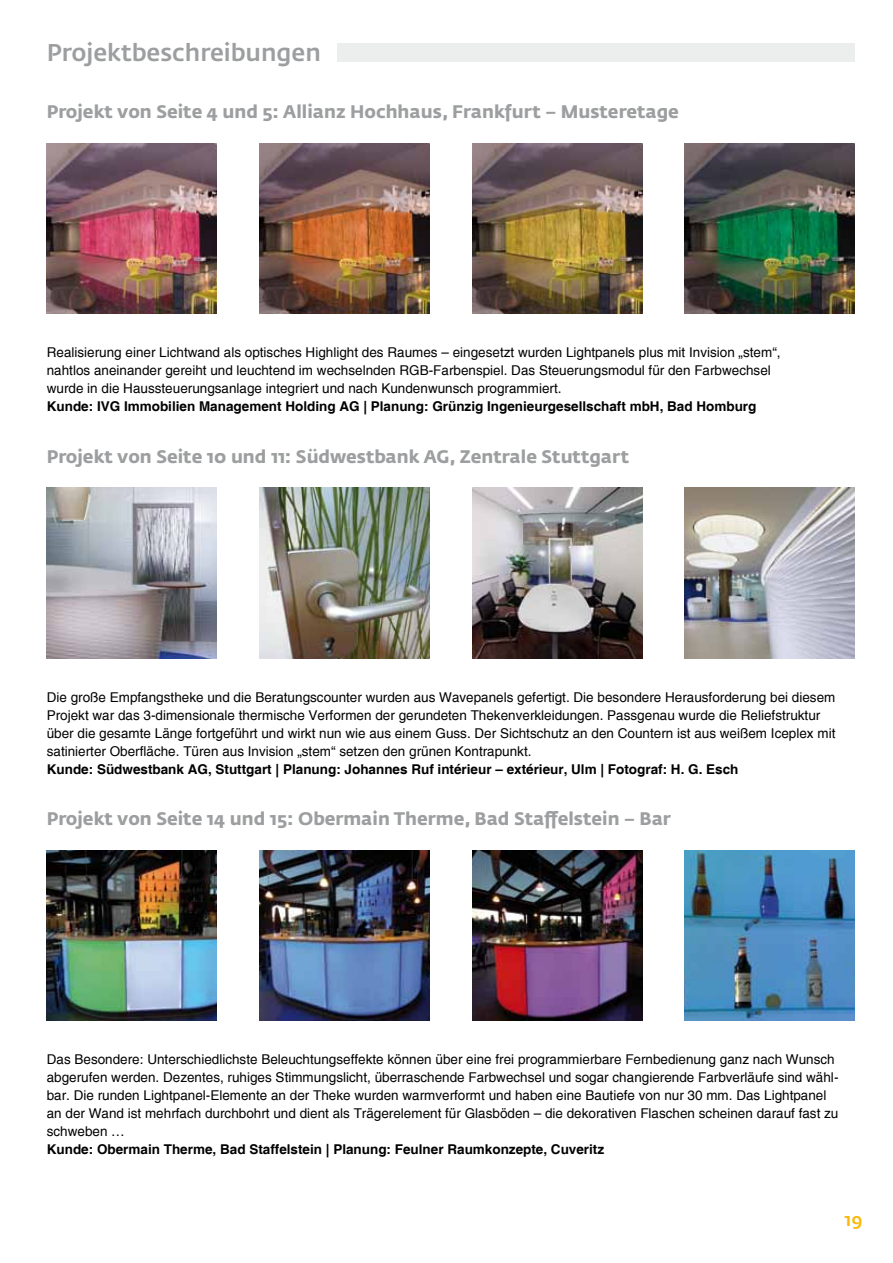
<style>
.page{position:relative;width:893px;height:1263px;background:#fff}
.page>*{position:absolute;margin:0;border:0;box-sizing:border-box;transform-origin:0 0}
.t1{font:500 24px "Fedra Sans Std";color:#9c9e9f}
.t2{font:700 18px "Fedra Sans Std";color:#9c9e9f}
.t3{font:500 18px "Fedra Sans Std";color:#faba0d}
.t4{font:13.5px/18px "Helvetica";color:#000}
.t5{font:700 13.5px "Helvetica";color:#000}
</style>
<div class="page">
<div style="left:337px;top:43px;width:518px;height:18px;background:#eceded"></div>
<img style="left:47px;top:144px;width:170px;height:170px">
<img style="left:259px;top:144px;width:170px;height:170px">
<img style="left:472px;top:144px;width:170px;height:170px">
<img style="left:685px;top:144px;width:170px;height:170px">
<img style="left:47px;top:488px;width:170px;height:170px">
<img style="left:259px;top:488px;width:170px;height:170px">
<img style="left:472px;top:488px;width:170px;height:170px">
<img style="left:685px;top:488px;width:170px;height:170px">
<img style="left:47px;top:850px;width:170px;height:170px">
<img style="left:259px;top:850px;width:170px;height:170px">
<img style="left:472px;top:850px;width:170px;height:170px">
<img style="left:685px;top:850px;width:170px;height:170px">
<h1 class="t1" style="left:47px;top:38px;width:276px">Projektbeschreibungen</h1>
<h2 class="t2" style="left:47px;top:101px;width:634px">Projekt von Seite 4 und 5: Allianz Hochhaus, Frankfurt – Musteretage</h2>
<p class="t4" style="left:47px;top:344px;width:735px">Realisierung einer Lichtwand als optisches Highlight des Raumes – eingesetzt wurden Lightpanels plus mit Invision „stem“, nahtlos aneinander gereiht und leuchtend im wechselnden RGB-Farbenspiel. Das Steuerungsmodul für den Farbwechsel wurde in die Haussteuerungsanlage integriert und nach Kundenwunsch programmiert.</p>
<p class="t5" style="left:47px;top:398px;width:711px">Kunde: IVG Immobilien Management Holding AG | Planung: Grünzig Ingenieurgesellschaft mbH, Bad Homburg</p>
<h2 class="t2" style="left:47px;top:445px;width:584px">Projekt von Seite 10 und 11: Südwestbank AG, Zentrale Stuttgart</h2>
<p class="t4" style="left:47px;top:688px;width:790px">Die große Empfangstheke und die Beratungscounter wurden aus Wavepanels gefertigt. Die besondere Herausforderung bei diesem Projekt war das 3-dimensionale thermische Verformen der gerundeten Thekenverkleidungen. Passgenau wurde die Reliefstruktur über die gesamte Länge fortgeführt und wirkt nun wie aus einem Guss. Der Sichtschutz an den Countern ist aus weißem Iceplex mit satinierter Oberfläche. Türen aus Invision „stem“ setzen den grünen Kontrapunkt.</p>
<p class="t5" style="left:47px;top:761px;width:693px">Kunde: Südwestbank AG, Stuttgart | Planung: Johannes Ruf intérieur – extérieur, Ulm | Fotograf: H. G. Esch</p>
<h2 class="t2" style="left:47px;top:808px;width:626px">Projekt von Seite 14 und 15: Obermain Therme, Bad Staffelstein – Bar</h2>
<p class="t4" style="left:47px;top:1051px;width:793px">Das Besondere: Unterschiedlichste Beleuchtungseffekte können über eine frei programmierbare Fernbedienung ganz nach Wunsch abgerufen werden. Dezentes, ruhiges Stimmungslicht, überraschende Farbwechsel und sogar changierende Farbverläufe sind wähl&shy;bar. Die runden Lightpanel-Elemente an der Theke wurden warmverformt und haben eine Bautiefe von nur 30 mm. Das Lightpanel an der Wand ist mehrfach durchbohrt und dient als Trägerelement für Glasböden – die dekorativen Flaschen scheinen darauf fast zu schweben …</p>
<p class="t5" style="left:47px;top:1141px;width:559px">Kunde: Obermain Therme, Bad Staffelstein | Planung: Feulner Raumkonzepte, Cuveritz</p>
<h2 class="t3" style="left:844px;top:1208px;width:19px">19</h2>
</div>
